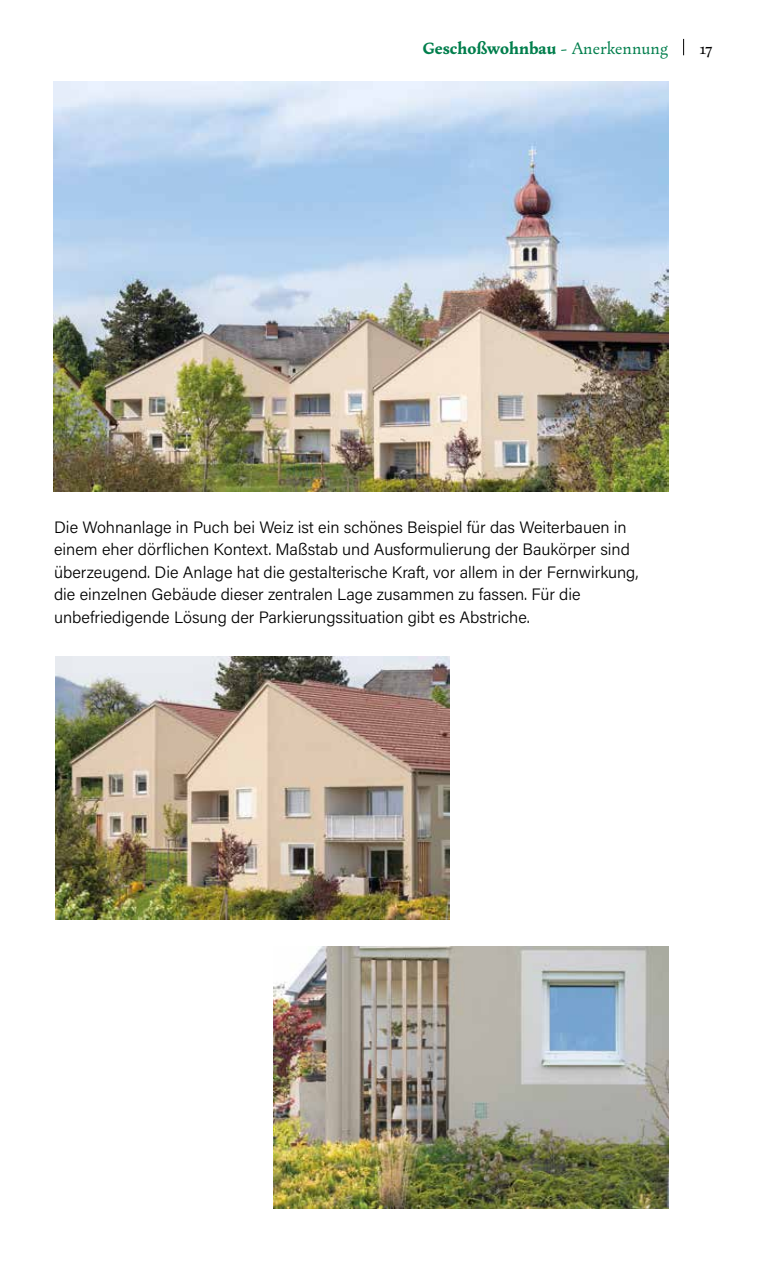
<style>
.page{position:relative;width:766px;height:1263px;background:#fff}
.page>*{position:absolute;margin:0;border:0;box-sizing:border-box;transform-origin:0 0}
.t1{font:700 18px "Change";color:#007e4c}
.t2{font:18px "Change";color:#000}
.t3{font:300 16.5px/22.5px "Acumin Pro";color:#000}
.s1{font-weight:400}
</style>
<div class="page">
<svg style="left:683px;top:39px;width:1px;height:16px"></svg>
<img style="left:53px;top:81px;width:615px;height:410px">
<img style="left:55px;top:657px;width:395px;height:263px">
<img style="left:273px;top:946px;width:395px;height:263px">
<p class="t1" style="left:422px;top:37px;width:247px">Geschoßwohnbau <span class="s1">- Anerkennung</span></p>
<p class="t2" style="left:699px;top:35px;width:14px">17</p>
<p class="t3" style="left:54px;top:515px;width:586px">Die Wohnanlage in Puch bei Weiz ist ein schönes Beispiel für das Weiterbauen in einem eher dörflichen Kontext. Maßstab und Ausformulierung der Baukörper sind überzeugend. Die Anlage hat die gestalterische Kraft, vor allem in der Fernwirkung, die einzelnen Gebäude dieser zentralen Lage zusammen zu fassen. Für die unbefriedigende Lösung der Parkierungssituation gibt es Abstriche.</p>
</div>
